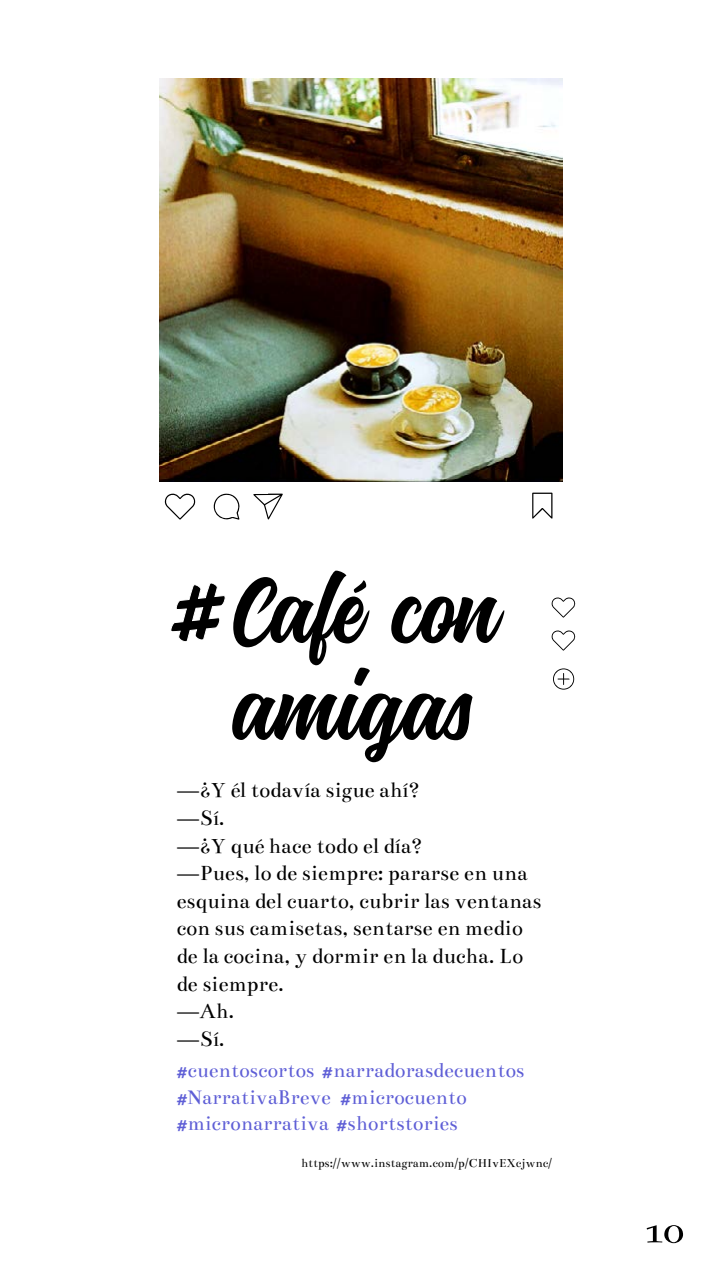
<style>
.page{position:relative;width:720px;height:1280px;background:#fff}
.page>*{position:absolute;margin:0;border:0;box-sizing:border-box;transform-origin:0 0}
.t1{font:96px/97px "Montana";color:#000}
.t2{font:23px/27.6px "Bentham";color:#000}
.t3{font:22px/26.4px "Bentham";color:#5e5ed6}
.t4{font:13px "Bentham";color:#000}
.s1{font-family:"Stilu";font-weight:600;font-size:15px}
</style>
<div class="page">
<svg style="left:171px;top:583px;width:55px;height:59px"></svg>
<img style="left:159px;top:79px;width:403px;height:403px">
<svg style="left:253px;top:494px;width:30px;height:26px"></svg>
<svg style="left:532px;top:493px;width:21px;height:26px"></svg>
<svg style="left:164px;top:493px;width:32px;height:27px"></svg>
<svg style="left:213px;top:493px;width:27px;height:27px"></svg>
<svg style="left:553px;top:668px;width:21px;height:22px"></svg>
<svg style="left:551px;top:630px;width:24px;height:21px"></svg>
<svg style="left:551px;top:597px;width:24px;height:21px"></svg>
<svg style="left:647px;top:1225px;width:36px;height:18px"></svg>
<h1 class="t1" style="left:235px;top:565px;width:267px">Café con amigas</h1>
<p class="t2" style="left:176px;top:777px;width:367px">—¿Y él todavía sigue ahí?<br>—Sí.<br>—¿Y qué hace todo el día?<br>—Pues, lo de siempre: pararse en una esquina del cuarto, cubrir las ventanas con sus camisetas, sentarse en medio de la cocina, y dormir en la ducha. Lo de siempre.<br>—Ah.<br>—Sí.</p>
<p class="t3" style="left:176px;top:1057px;width:350px"><span class="s1">#</span>cuentoscortos <span class="s1">#</span>narradorasdecuentos <span class="s1">#</span>NarrativaBreve <span class="s1">#</span>microcuento <span class="s1">#</span>micronarrativa <span class="s1">#</span>shortstories</p>
<p class="t4" style="left:301px;top:1156px;width:253px">https://www.instagram.com/p/CHIvEXcjwnc/</p>
</div>
